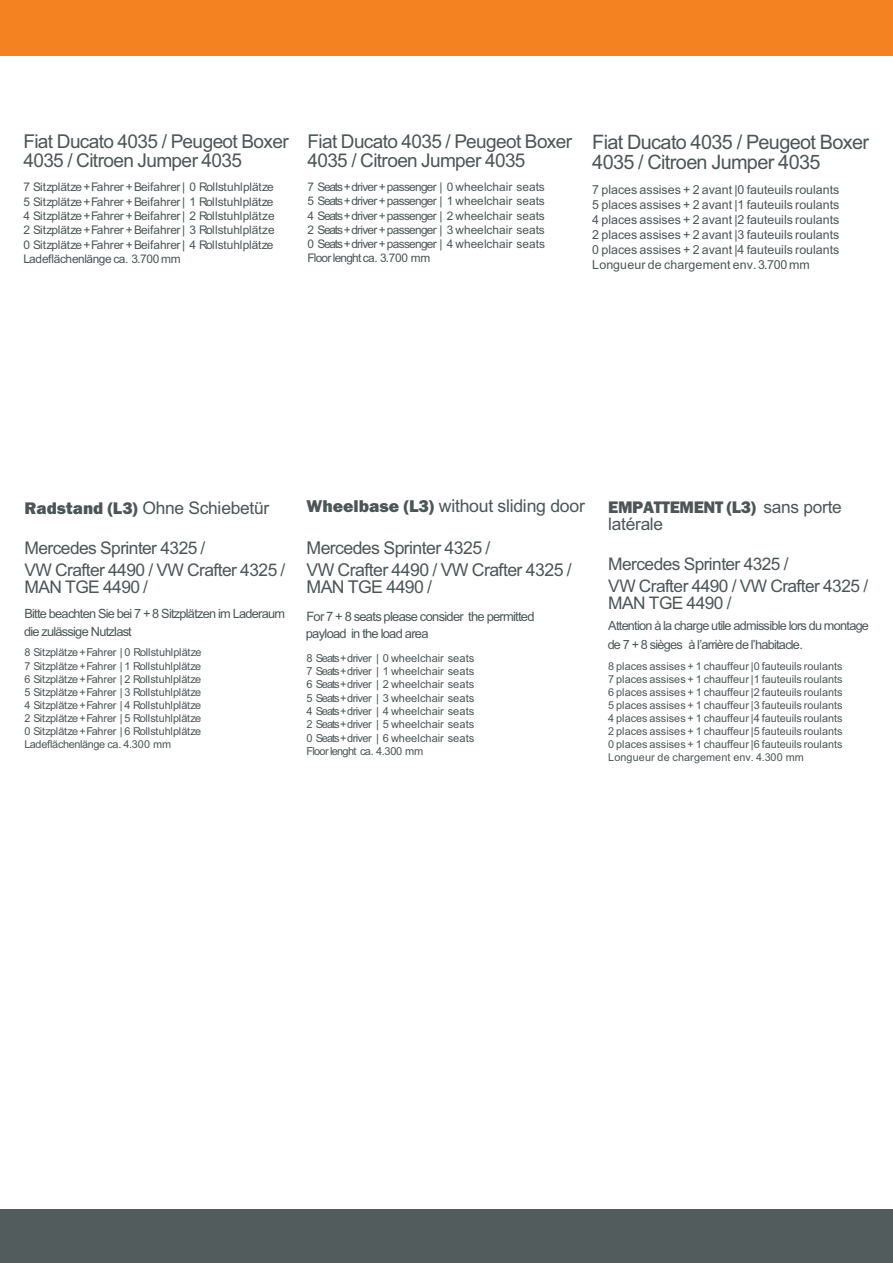
<style>
.page{position:relative;width:893px;height:1263px;background:#fff}
.page>*{position:absolute;margin:0;border:0;box-sizing:border-box;transform-origin:0 0}
.t1{font:19.95px/20px "Arial";letter-spacing:-.03em;color:#4d5556}
.t2{font:19.05px/19px "Arial";letter-spacing:-.03em;color:#4d5556}
.t3{font:17.7px/22px "Arial";letter-spacing:-.03em;color:#4d5556}
.t4{font:17.4px/21.8px "Arial";letter-spacing:-.03em;color:#4d5556}
.t5{font:800 17.4px "Franklin Gothic";letter-spacing:-.02em;color:#4d5556}
.t6{font:12.9px/17px "Arial";letter-spacing:-.06em;color:#4d5556}
.t7{font:12.75px/18px "Arial";letter-spacing:-.06em;color:#4d5556}
.t8{font:12.45px/14.9px "Arial";color:#4d5556;text-align:justify}
.t9{font:11.85px/14.2px "Arial";letter-spacing:-.02em;color:#4d5556}
.t10{font:11.1px/13.2px "Arial";letter-spacing:-.025em;color:#4d5556;text-align:justify}
.t11{font:10.95px/13px "Arial";letter-spacing:-.02em;color:#4d5556;text-align:justify}
.t12{font:10.8px/13px "Arial";color:#4d5556;text-align:justify}
.s1{font-family:"Franklin Gothic";font-weight:800}
.s2{font-family:"Arial";font-weight:400}
</style>
<div class="page">
<div style="left:0;top:1209px;width:893px;height:54px;background:#525c5d"></div>
<div style="left:0;top:0;width:893px;height:55px;background:#f58220"></div>
<h2 class="t2" style="left:23px;top:134px;width:267px">Fiat Ducato 4035 / Peugeot Boxer<br>4035 / Citroen Jumper 4035</h2>
<p class="t9" style="left:23px;top:181px;width:253px">7 Sitzplätze + Fahrer + Beifahrer | 0 Rollstuhlplätze 5 Sitzplätze + Fahrer + Beifahrer | 1 Rollstuhlplätze 4 Sitzplätze + Fahrer + Beifahrer | 2 Rollstuhlplätze 2 Sitzplätze + Fahrer + Beifahrer | 3 Rollstuhlplätze 0 Sitzplätze + Fahrer + Beifahrer | 4 Rollstuhlplätze Ladeflächenlänge ca. 3.700 mm</p>
<h2 class="t2" style="left:307px;top:134px;width:266px">Fiat Ducato 4035 / Peugeot Boxer<br>4035 / Citroen Jumper 4035</h2>
<p class="t9" style="left:307px;top:181px;width:239px;text-align:justify">7 Seats + driver + passenger | 0 wheelchair seats 5 Seats + driver + passenger | 1 wheelchair seats 4 Seats + driver + passenger | 2 wheelchair seats 2 Seats + driver + passenger | 3 wheelchair seats 0 Seats + driver + passenger | 4 wheelchair seats Floor lenght ca. 3.700 mm</p>
<h1 class="t1" style="left:592px;top:134px;width:278px">Fiat Ducato 4035 / Peugeot Boxer<br>4035 / Citroen Jumper 4035</h1>
<p class="t8" style="left:592px;top:183px;width:249px">7 places assises + 2 avant |0 fauteuils roulants 5 places assises + 2 avant |1 fauteuils roulants 4 places assises + 2 avant |2 fauteuils roulants 2 places assises + 2 avant |3 fauteuils roulants 0 places assises + 2 avant |4 fauteuils roulants Longueur de chargement env. 3.700 mm</p>
<h3 class="t4" style="left:24px;top:498px;width:246px"><span class="s1">Radstand (L3)</span> Ohne Schiebetür</h3>
<h3 class="t4" style="left:24px;top:539px;width:263px">Mercedes Sprinter 4325 /<br>VW Crafter 4490 / VW Crafter 4325 /</h3>
<h3 class="t4" style="left:24px;top:578px;width:125px">MAN TGE 4490 /</h3>
<p class="t7" style="left:24px;top:606px;width:262px">Bitte beachten Sie bei 7 + 8 Sitzplätzen im Laderaum die zulässige Nutzlast</p>
<p class="t11" style="left:24px;top:647px;width:179px">8 Sitzplätze + Fahrer | 0 Rollstuhlplätze 7 Sitzplätze + Fahrer | 1 Rollstuhlplätze 6 Sitzplätze + Fahrer | 2 Rollstuhlplätze 5 Sitzplätze + Fahrer | 3 Rollstuhlplätze 4 Sitzplätze + Fahrer | 4 Rollstuhlplätze 2 Sitzplätze + Fahrer | 5 Rollstuhlplätze 0 Sitzplätze + Fahrer | 6 Rollstuhlplätze Ladeflächenlänge ca. 4.300 mm</p>
<h3 class="t3" style="left:306px;top:497px;width:280px"><span class="s1">Wheelbase (L3)</span> without sliding door</h3>
<h3 class="t3" style="left:306px;top:538px;width:267px">Mercedes Sprinter 4325 /<br>VW Crafter 4490 / VW Crafter 4325 /</h3>
<h3 class="t3" style="left:306px;top:578px;width:127px">MAN TGE 4490 /</h3>
<p class="t6" style="left:306px;top:610px;width:230px">For 7 + 8 seats please consider the permitted payload in the load area</p>
<p class="t10" style="left:306px;top:652px;width:169px">8 Seats + driver | 0 wheelchair seats 7 Seats + driver | 1 wheelchair seats 6 Seats + driver | 2 wheelchair seats 5 Seats + driver | 3 wheelchair seats 4 Seats + driver | 4 wheelchair seats 2 Seats + driver | 5 wheelchair seats 0 Seats + driver | 6 wheelchair seats Floor lenght ca. 4.300 mm</p>
<h3 class="t5" style="left:608px;top:500px;width:235px">EMPATTEMENT (L3) <span class="s2">sans porte</span></h3>
<h3 class="t4" style="left:608px;top:514px;width:56px">latérale</h3>
<h3 class="t4" style="left:608px;top:555px;width:261px">Mercedes Sprinter 4325 /<br>VW Crafter 4490 / VW Crafter 4325 /</h3>
<h3 class="t4" style="left:608px;top:594px;width:125px">MAN TGE 4490 /</h3>
<p class="t7" style="left:608px;top:618px;width:263px;line-height:18.6px">Attention à la charge utile admissible lors du montage de 7 + 8 sièges à l’arrière de l’habitacle.</p>
<p class="t12" style="left:608px;top:661px;width:236px">8 places assises + 1 chauffeur |0 fauteuils roulants 7 places assises + 1 chauffeur |1 fauteuils roulants 6 places assises + 1 chauffeur |2 fauteuils roulants 5 places assises + 1 chauffeur |3 fauteuils roulants 4 places assises + 1 chauffeur |4 fauteuils roulants 2 places assises + 1 chauffeur |5 fauteuils roulants 0 places assises + 1 chauffeur |6 fauteuils roulants Longueur de chargement env. 4.300 mm</p>
</div>
